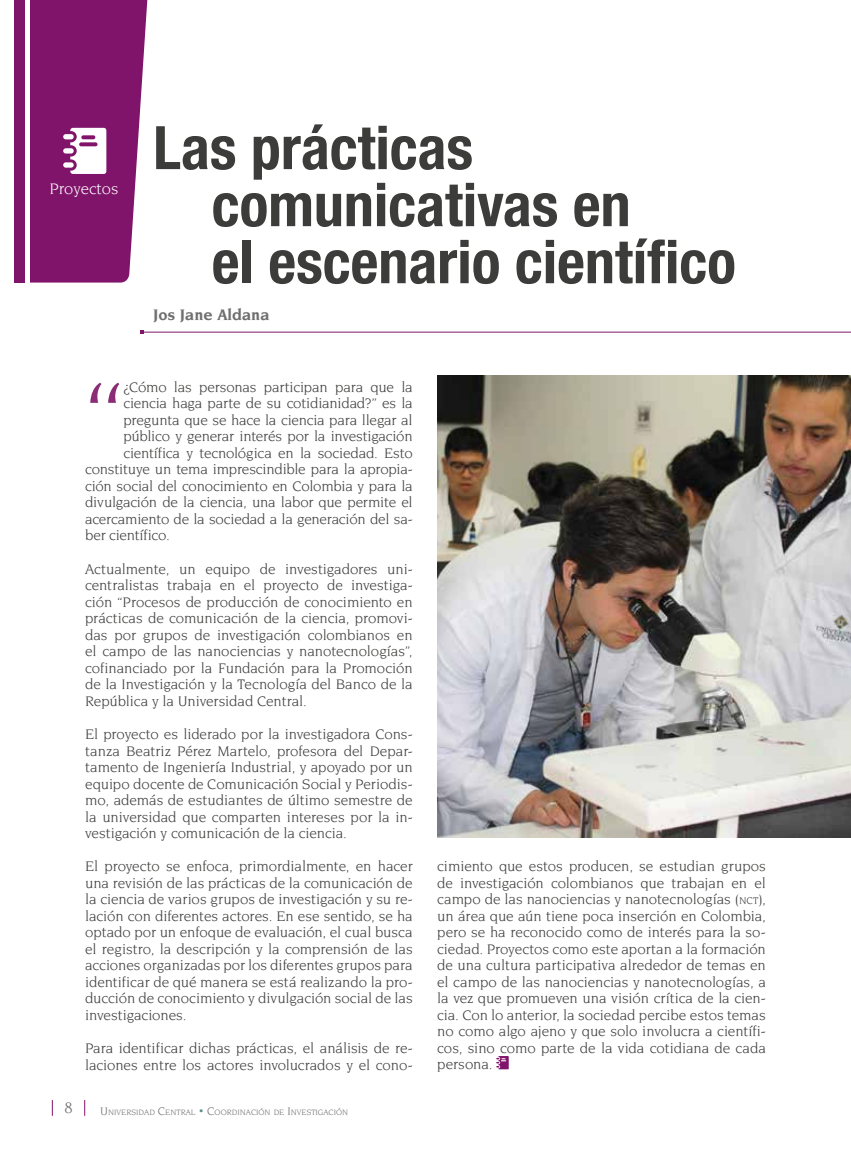
<style>
.page{position:relative;width:851px;height:1149px;background:#fff}
.page>*{position:absolute;margin:0;border:0;box-sizing:border-box;transform-origin:0 0}
.t1{font:118.2px "Novarese Std";color:#8a2d75}
.t2{font:700 condensed 60px/57px "Helvetica Neue LT Std";color:#3c3c3b}
.t3{font:700 16.5px "Novarese Std";color:#706f6f}
.t4{font:16.5px "Novarese Std";color:#fff}
.t5{font:16.5px "Novarese Std";color:#706f6f}
.t6{font:15px/16.5px "Novarese Std";letter-spacing:-.01em;color:#3c3c3b;text-align:justify}
.t7{font:8.4px "Novarese Std";color:#706f6f}
.s1{font-size:12px}
.s2{font-family:"Quicksand";font-size:12px;color:#598e8a}
.s3{font-size:10.5px}
</style>
<div class="page">
<hr style="left:142px;top:331px;width:708px;height:1px;background:#80136a">
<svg style="left:31px;top:0;width:117px;height:282px;background:#8b2877"></svg>
<svg style="left:14px;top:0;width:17px;height:283px"></svg>
<div style="left:0;top:0;width:25px;height:282px;background:#80136a"></div>
<div style="left:0;top:0;width:13px;height:284px;background:#fff"></div>
<svg style="left:70px;top:128px;width:36px;height:46px"></svg>
<div style="left:63px;top:134px;width:11px;height:5px;background:#fff;border-radius:3px"></div>
<div style="left:63px;top:148px;width:11px;height:5px;background:#fff;border-radius:3px"></div>
<div style="left:63px;top:162px;width:11px;height:6px;background:#fff;border-radius:3px"></div>
<svg style="left:84px;top:1100px;width:1px;height:15px"></svg>
<svg style="left:52px;top:1100px;width:1px;height:15px"></svg>
<svg style="left:496px;top:1056px;width:12px;height:12px"></svg>
<img style="left:437px;top:375px;width:413px;height:462px">
<p class="t4" style="left:50px;top:180px;width:70px">Proyectos</p>
<h2 class="t2" style="left:212px;top:118px;width:525px;text-indent:-59px">Las prácticas comunicativas en<br>el escenario científico</h2>
<p class="t3" style="left:153px;top:305px;width:118px">Jos Jane Aldana</p>
<h1 class="t1" style="left:85px;top:355px;width:41px">“</h1>
<p class="t6" style="left:123px;top:378px;width:291px">¿Cómo las personas participan para que la</p>
<p class="t6" style="left:123px;top:395px;width:291px">ciencia haga parte de su cotidianidad?” es la</p>
<p class="t6" style="left:123px;top:411px;width:291px">pregunta que se hace la ciencia para llegar al</p>
<p class="t6" style="left:123px;top:428px;width:291px">público y generar interés por la investigación</p>
<p class="t6" style="left:123px;top:444px;width:291px">científica y tecnológica en la sociedad. Esto</p>
<p class="t6" style="left:85px;top:461px;width:329px">constituye un tema imprescindible para la apropia-</p>
<p class="t6" style="left:85px;top:477px;width:329px">ción social del conocimiento en Colombia y para la</p>
<p class="t6" style="left:85px;top:494px;width:329px">divulgación de la ciencia, una labor que permite el</p>
<p class="t6" style="left:85px;top:510px;width:329px">acercamiento de la sociedad a la generación del sa-</p>
<p class="t6" style="left:85px;top:527px;width:86px">ber científico.</p>
<p class="t6" style="left:85px;top:560px;width:329px">Actualmente, un equipo de investigadores uni&shy;centralistas trabaja en el proyecto de investiga&shy;ción “Procesos de producción de conocimiento en prácticas de comunicación de la ciencia, promovi&shy;das por grupos de investigación colombianos en el campo de las nanociencias y nanotecnologías”, cofinanciado por la Fundación para la Promoción de la Investigación y la Tecnología del Banco de la República y la Universidad Central.</p>
<p class="t6" style="left:85px;top:725px;width:329px">El proyecto es liderado por la investigadora Cons&shy;tanza Beatriz Pérez Martelo, profesora del Depar&shy;tamento de Ingeniería Industrial, y apoyado por un equipo docente de Comunicación Social y Periodis&shy;mo, además de estudiantes de último semestre de la universidad que comparten intereses por la in&shy;vestigación y comunicación de la ciencia.</p>
<p class="t6" style="left:85px;top:857px;width:329px">El proyecto se enfoca, primordialmente, en hacer una revisión de las prácticas de la comunicación de la ciencia de varios grupos de investigación y su re&shy;lación con diferentes actores. En ese sentido, se ha optado por un enfoque de evaluación, el cual busca el registro, la descripción y la comprensión de las acciones organizadas por los diferentes grupos para identificar de qué manera se está realizando la pro&shy;ducción de conocimiento y divulgación social de las investigaciones.</p>
<p class="t6" style="left:85px;top:1039px;width:329px">Para identificar dichas prácticas, el análisis de re&shy;laciones entre los actores involucrados y el cono-</p>
<p class="t5" style="left:64px;top:1098px;width:10px">8</p>
<p class="t7" style="left:100px;top:1107px;width:249px"><span class="s1">U</span>NIVERSIDAD <span class="s1">C</span>ENTRAL <span class="s2">•</span> <span class="s1">C</span>OORDINACIÓN DE <span class="s1">I</span> NVESTIGACIÓN</p>
<p class="t6" style="left:437px;top:857px;width:330px">cimiento que estos producen, se estudian grupos de investigación colombianos que trabajan en el campo de las nanociencias y nanotecnologías (<span class="s3">NCT</span>), un área que aún tiene poca inserción en Colombia, pero se ha reconocido como de interés para la so&shy;ciedad. Proyectos como este aportan a la formación de una cultura participativa alrededor de temas en el campo de las nanociencias y nanotecnologías, a la vez que promueven una visión crítica de la cien&shy;cia. Con lo anterior, la sociedad percibe estos temas no como algo ajeno y que solo involucra a científi&shy;cos, sino como parte de la vida cotidiana de cada persona.</p>
</div>
